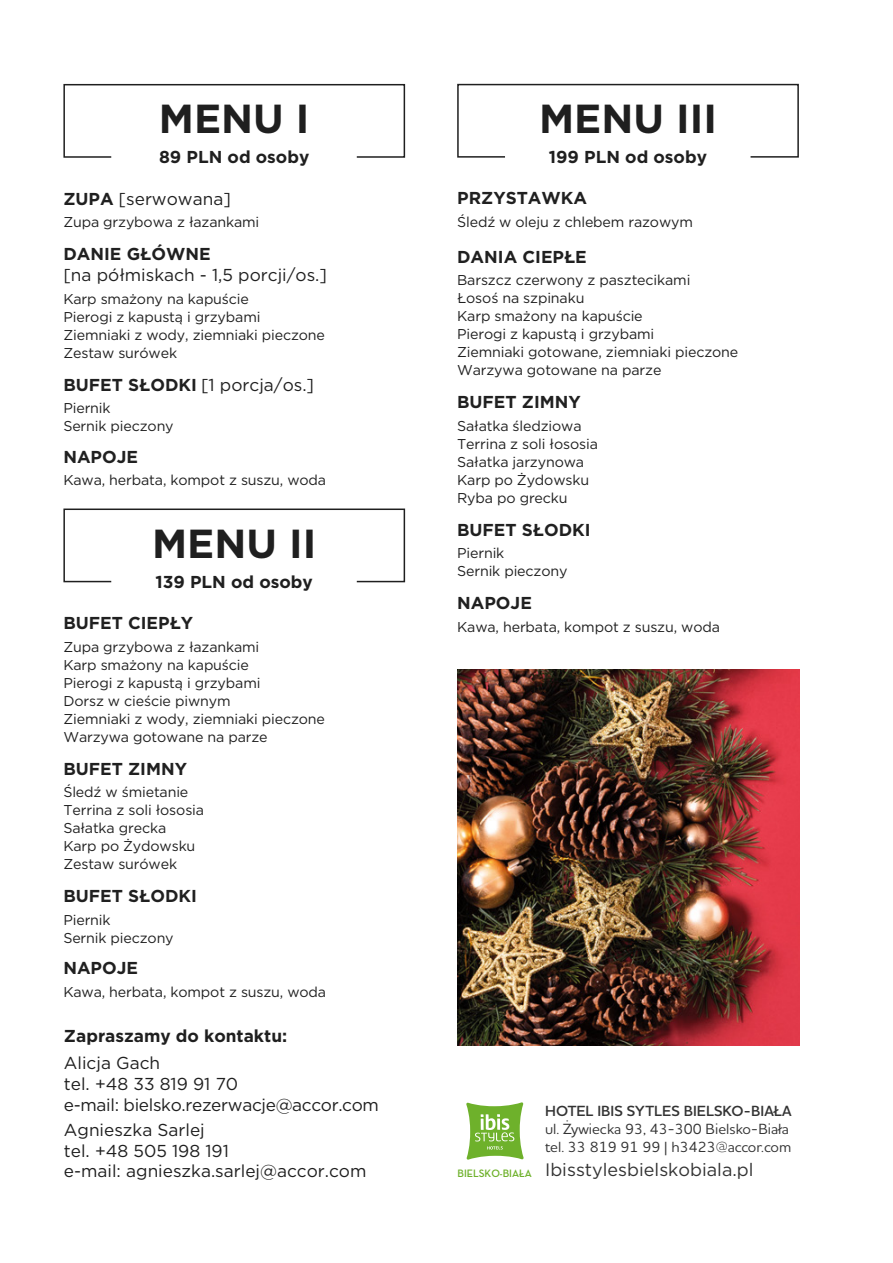
<style>
.page{position:relative;width:893px;height:1263px;background:#fff}
.page>*{position:absolute;margin:0;border:0;box-sizing:border-box;transform-origin:0 0}
.t1{font:700 40.5px "Gotham";color:#1f1f1f}
.t2{font:18px "Gotham";color:#333}
.t3{font:700 17.25px "Gotham";color:#202020}
.t4{font:17.25px "Gotham";color:#202020}
.t5{font:17.25px/20.7px "Gotham";color:#1f1f1f}
.t6{font:17.25px/20.7px "Gotham";letter-spacing:-.02em;color:#1f1f1f}
.t7{font:700 17.25px "Gotham";color:#1f1f1f}
.t8{font:500 15px/18px "Houschka Alt Pro";color:#333}
.t9{font:600 15px "Houschka Alt Pro";color:#333}
.t10{font:14.25px/18px "Gotham";letter-spacing:-.01em;color:#202020}
.s1{font-weight:700}
.s2{font-family:"Neutra Disp";font-weight:700;font-size:10.95px;color:#6eb12b}
</style>
<div class="page">
<img style="left:458px;top:670px;width:341px;height:376px">
<svg style="left:63px;top:83px;width:343px;height:75px"></svg>
<svg style="left:63px;top:508px;width:343px;height:75px"></svg>
<svg style="left:457px;top:83px;width:342px;height:75px"></svg>
<svg style="left:466px;top:1102px;width:58px;height:58px"></svg>
<h1 class="t1" style="left:159px;top:92px;width:152px">MENU I</h1>
<p class="t7" style="left:159px;top:146px;width:152px">89 PLN od osoby</p>
<p class="t4" style="left:63px;top:187px;width:169px"><span class="s1">ZUPA</span> [serwowana]</p>
<p class="t10" style="left:63px;top:213px;width:197px">Zupa grzybowa z łazankami</p>
<p class="t3" style="left:63px;top:242px;width:149px">DANIE GŁÓWNE</p>
<p class="t4" style="left:63px;top:264px;width:265px">[na półmiskach - 1,5 porcji/os.]</p>
<p class="t10" style="left:63px;top:289px;width:263px">Karp smażony na kapuście<br>Pierogi z kapustą i grzybami<br>Ziemniaki z wody, ziemniaki pieczone<br>Zestaw surówek</p>
<p class="t4" style="left:63px;top:373px;width:252px"><span class="s1">BUFET SŁODKI</span> [1 porcja/os.]</p>
<p class="t10" style="left:63px;top:399px;width:112px">Piernik<br>Sernik pieczony</p>
<p class="t3" style="left:63px;top:445px;width:76px">NAPOJE</p>
<p class="t10" style="left:63px;top:471px;width:264px">Kawa, herbata, kompot z suszu, woda</p>
<h1 class="t1" style="left:152px;top:517px;width:166px">MENU II</h1>
<p class="t7" style="left:156px;top:570px;width:159px">139 PLN od osoby</p>
<p class="t3" style="left:63px;top:611px;width:131px">BUFET CIEPŁY</p>
<p class="t10" style="left:63px;top:637px;width:263px">Zupa grzybowa z łazankami<br>Karp smażony na kapuście<br>Pierogi z kapustą i grzybami<br>Dorsz w cieście piwnym<br>Ziemniaki z wody, ziemniaki pieczone<br>Warzywa gotowane na parze</p>
<p class="t3" style="left:63px;top:757px;width:125px">BUFET ZIMNY</p>
<p class="t10" style="left:63px;top:783px;width:142px">Śledź w śmietanie<br>Terrina z soli łososia<br>Sałatka grecka<br>Karp po Żydowsku<br>Zestaw surówek</p>
<p class="t3" style="left:63px;top:884px;width:135px">BUFET SŁODKI</p>
<p class="t10" style="left:63px;top:910px;width:112px">Piernik<br>Sernik pieczony</p>
<p class="t3" style="left:63px;top:956px;width:76px">NAPOJE</p>
<p class="t10" style="left:63px;top:982px;width:264px">Kawa, herbata, kompot z suszu, woda</p>
<p class="t7" style="left:64px;top:1025px;width:225px">Zapraszamy do kontaktu:</p>
<p class="t6" style="left:64px;top:1053px;width:317px">Alicja Gach<br>tel. +48 33 819 91 70<br>e-mail: bielsko.rezerwacje@accor.com</p>
<p class="t5" style="left:64px;top:1119px;width:304px">Agnieszka Sarlej<br>tel. +48 505 198 191<br>e-mail: agnieszka.sarlej@accor.com</p>
<h1 class="t1" style="left:539px;top:92px;width:179px">MENU III</h1>
<p class="t7" style="left:549px;top:146px;width:160px">199 PLN od osoby</p>
<p class="t3" style="left:457px;top:187px;width:131px">PRZYSTAWKA</p>
<p class="t10" style="left:457px;top:213px;width:237px">Śledź w oleju z chlebem razowym</p>
<p class="t3" style="left:457px;top:245px;width:131px">DANIA CIEPŁE</p>
<p class="t10" style="left:457px;top:271px;width:283px">Barszcz czerwony z pasztecikami<br>Łosoś na szpinaku<br>Karp smażony na kapuście<br>Pierogi z kapustą i grzybami<br>Ziemniaki gotowane, ziemniaki pieczone<br>Warzywa gotowane na parze</p>
<p class="t3" style="left:457px;top:391px;width:125px">BUFET ZIMNY</p>
<p class="t10" style="left:457px;top:417px;width:142px">Sałatka śledziowa<br>Terrina z soli łososia<br>Sałatka jarzynowa<br>Karp po Żydowsku<br>Ryba po grecku</p>
<p class="t3" style="left:457px;top:518px;width:135px">BUFET SŁODKI</p>
<p class="t10" style="left:457px;top:544px;width:112px">Piernik<br>Sernik pieczony</p>
<p class="t3" style="left:457px;top:592px;width:76px">NAPOJE</p>
<p class="t10" style="left:457px;top:618px;width:264px">Kawa, herbata, kompot z suszu, woda</p>
<p class="t9" style="left:545px;top:1101px;width:248px">HOTEL IBIS SYTLES BIELSKO-BIAŁA</p>
<p class="t8" style="left:545px;top:1119px;width:248px">ul. Żywiecka 93, 43-300 Bielsko-Biała tel. 33 819 91 99 | h3423@accor.com</p>
<p class="t2" style="left:458px;top:1158px;width:297px"><span class="s2">BIELSKO-BIAŁA</span> Ibisstylesbielskobiala.pl</p>
</div>
